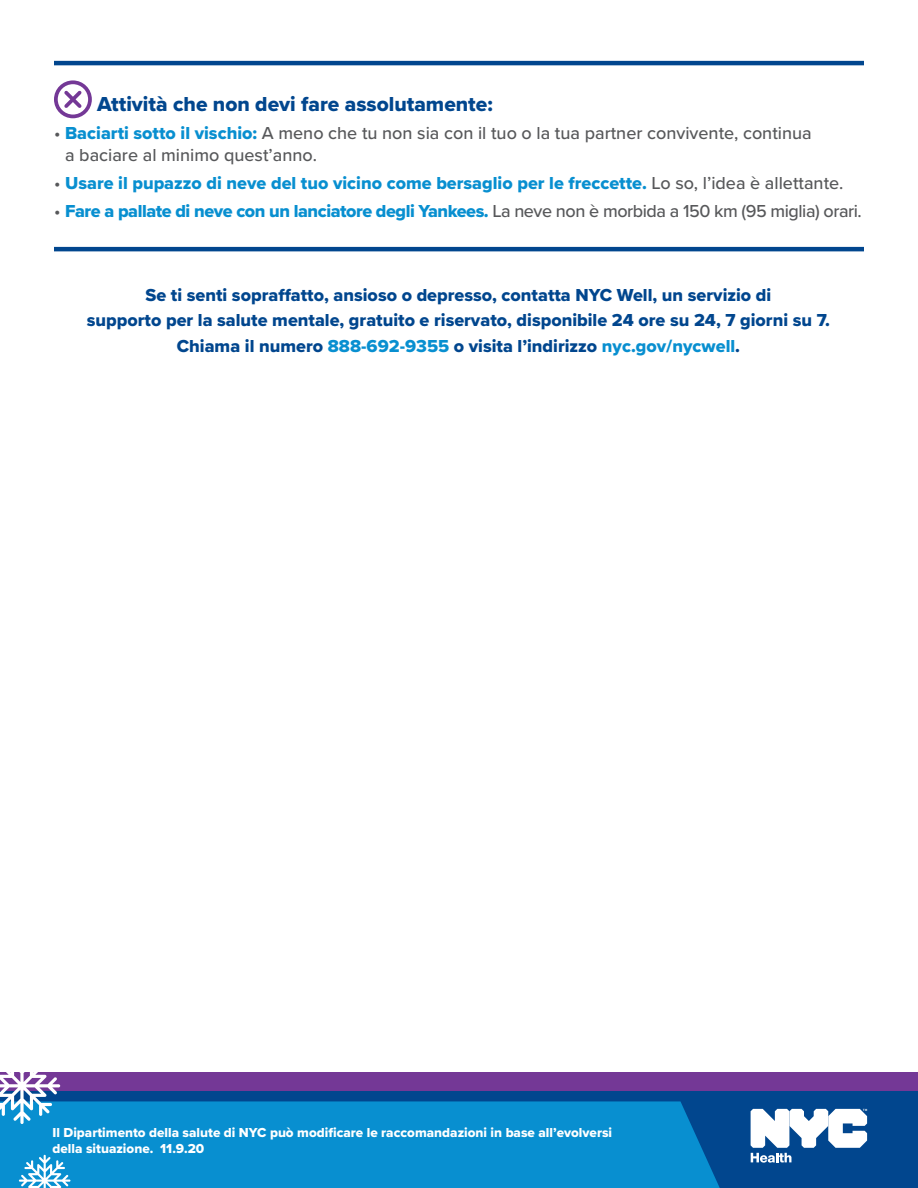
<style>
.page{position:relative;width:918px;height:1188px;background:#fff}
.page>*{position:absolute;margin:0;border:0;box-sizing:border-box;transform-origin:0 0}
.t1{font:21px "Proxima Nova Extrabld";color:#01468e}
.t2{font:18px/25.5px "Proxima Nova Extrabld";color:#01468e;text-align:center}
.t3{font:500 18px/21.8px "Proxima Nova";color:#57585a}
.t4{font:18px "Proxima Nova Extrabld";letter-spacing:-.025em;color:#088fd0}
.t5{font:18px "Proxima Nova Extrabld";color:#088fd0}
.t6{font:13.5px/16.5px "Proxima Nova Extrabld";color:#fff}
.s1{font-family:"Proxima Nova Extrabld";font-weight:400;color:#088fd0}
.s2{font-family:"Proxima Nova";font-weight:500;color:#57585a}
.s3{color:#088fd0}
</style>
<div class="page">
<div style="left:0;top:1087px;width:918px;height:101px;background:#01468e"></div>
<div style="left:0;top:1101px;width:720px;height:87px;background:#088fd0"></div>
<div style="left:0;top:1072px;width:918px;height:19px;background:#743896"></div>
<svg style="left:751px;top:1109px;width:116px;height:54px"></svg>
<svg style="left:0;top:1072px;width:60px;height:52px"></svg>
<svg style="left:19px;top:1155px;width:51px;height:33px"></svg>
<hr style="left:54px;top:61px;width:810px;height:4px;background:#01468e">
<hr style="left:54px;top:247px;width:810px;height:4px;background:#01468e">
<svg style="left:56px;top:82px;width:34px;height:34px"></svg>
<div style="left:54px;top:80px;width:38px;height:38px;border:4px solid #743896;border-radius:50%"></div>
<svg style="left:61px;top:87px;width:24px;height:24px"></svg>
<p class="t1" style="left:97px;top:88px;width:397px">Attività che non devi fare assolutamente:</p>
<p class="t3" style="left:65px;top:122px;width:748px;text-indent:-11px">• <span class="s1">Baciarti sotto il vischio:</span> A meno che tu non sia con il tuo o la tua partner convivente, continua a baciare al minimo quest’anno.</p>
<p class="t5" style="left:54px;top:170px;width:791px"><span class="s2">•</span> Usare il pupazzo di neve del tuo vicino come bersaglio per le freccette. <span class="s2">Lo so, l’idea è allettante.</span></p>
<p class="t4" style="left:54px;top:198px;width:809px"><span class="s2">•</span> Fare a pallate di neve con un lanciatore degli Yankees. <span class="s2">La neve non è morbida a 150 km (95 miglia) orari.</span></p>
<p class="t2" style="left:87px;top:282px;width:745px">Se ti senti sopraffatto, ansioso o depresso, contatta NYC Well, un servizio di<br>supporto per la salute mentale, gratuito e riservato, disponibile 24 ore su 24, 7 giorni su 7.<br>Chiama il numero <span class="s3">888-692-9355</span> o visita l’indirizzo <span class="s3">nyc.gov/nycwell</span>.</p>
<p class="t6" style="left:53px;top:1124px;width:561px">Il Dipartimento della salute di NYC può modificare le raccomandazioni in base all’evolversi della situazione. 11.9.20</p>
</div>
